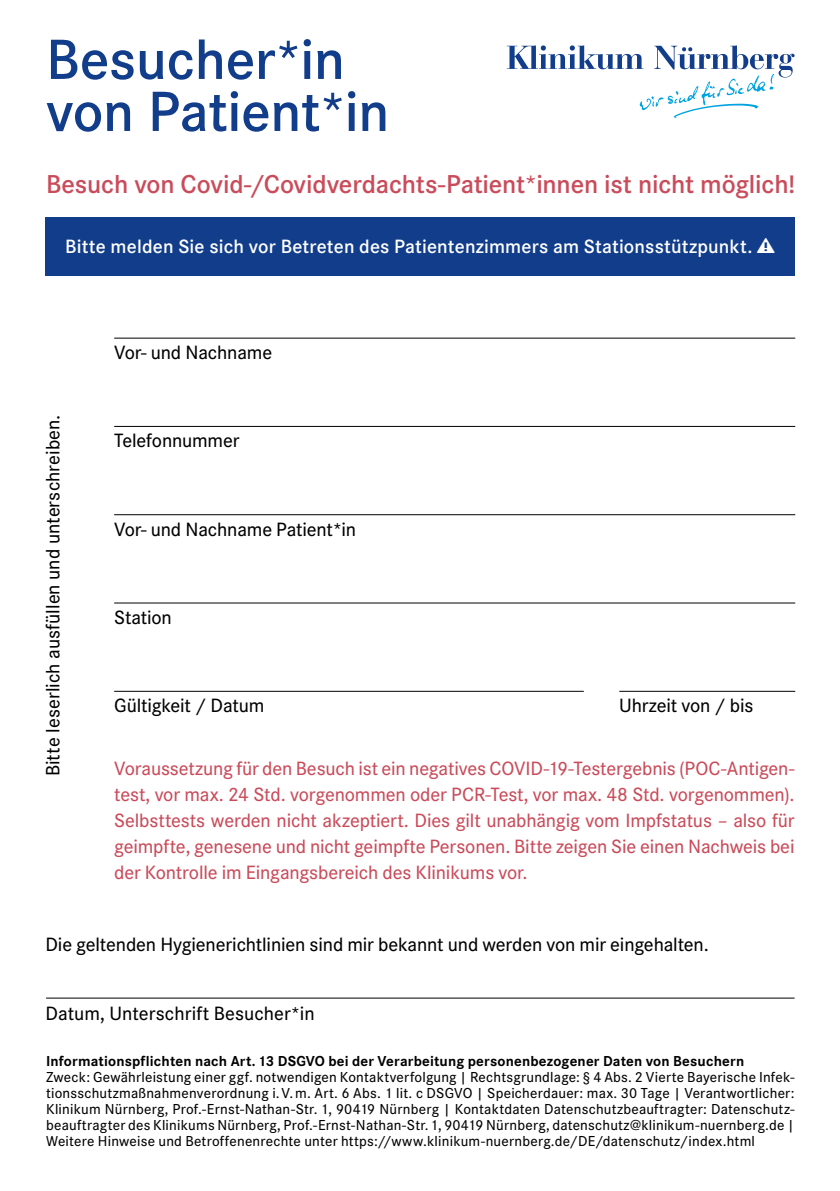
<style>
.page{position:relative;width:840px;height:1191px;background:#fff}
.page>*{position:absolute;margin:0;border:0;box-sizing:border-box;transform-origin:0 0}
.t1{font:600 58.8px/52px "Corporate S Pro";letter-spacing:-.005em;color:#123d8a}
.t2{font:600 27px "Corporate S Pro";letter-spacing:-.005em;color:#ca4b5a}
.t3{font:500 20px/26px "Corporate S Pro";letter-spacing:-.01em;color:#ca4b5a;text-align:justify}
.t4{font:500 20px "Corporate S Pro";letter-spacing:-.005em;color:#000}
.t5{font:600 20px "Corporate S Pro";letter-spacing:.01em;color:#fff}
.t6{font:500 15px/16px "Corporate S Pro";letter-spacing:.015em;color:#000;text-align:justify}
.t7{font:700 15px "Corporate S Pro";letter-spacing:.01em;color:#000}
</style>
<div class="page">
<svg style="left:506px;top:45px;width:288px;height:73px"></svg>
<hr style="left:46px;top:997px;width:748px;height:1px;background:#000">
<div style="left:45px;top:217px;width:749px;height:59px;background:#123d8a"></div>
<hr style="left:114px;top:691px;width:469px;height:1px;background:#000">
<hr style="left:619px;top:691px;width:175px;height:1px;background:#000">
<hr style="left:114px;top:602px;width:680px;height:1px;background:#000">
<hr style="left:114px;top:514px;width:680px;height:1px;background:#000">
<hr style="left:114px;top:426px;width:680px;height:1px;background:#000">
<hr style="left:114px;top:338px;width:680px;height:1px;background:#000">
<h1 class="t1" style="left:46px;top:29px;width:344px">Besucher*in von Patient*in</h1>
<h2 class="t2" style="left:46px;top:164px;width:750px">Besuch von Covid-/Covidverdachts-Patient*innen ist nicht möglich!</h2>
<h3 class="t5" style="left:65px;top:232px;width:688px">Bitte melden Sie sich vor Betreten des Patientenzimmers am Stationsstützpunkt.</h3>
<h3 class="t4" style="left:38px;top:776px;width:363px;rotate:-90deg">Bitte leserlich ausfüllen und unterschreiben.</h3>
<h3 class="t4" style="left:114px;top:337px;width:159px">Vor- und Nachname</h3>
<h3 class="t4" style="left:114px;top:425px;width:127px">Telefonnummer</h3>
<h3 class="t4" style="left:114px;top:514px;width:243px">Vor- und Nachname Patient*in</h3>
<h3 class="t4" style="left:114px;top:602px;width:59px">Station</h3>
<h3 class="t4" style="left:114px;top:690px;width:152px">Gültigkeit / Datum</h3>
<h3 class="t4" style="left:619px;top:690px;width:136px">Uhrzeit von / bis</h3>
<p class="t3" style="left:114px;top:753px;width:681px">Voraussetzung für den Besuch ist ein negatives COVID-19-Testergebnis (POC-Antigen&shy;test, vor max. 24 Std. vorgenommen oder PCR-Test, vor max. 48 Std. vorgenommen).<br>Selbsttests werden nicht akzeptiert. Dies gilt unabhängig vom Impfstatus – also für geimpfte, genesene und nicht geimpfte Personen. Bitte zeigen Sie einen Nachweis bei der Kontrolle im Eingangsbereich des Klinikums vor.</p>
<h3 class="t4" style="left:45px;top:929px;width:664px">Die geltenden Hygienerichtlinien sind mir bekannt und werden von mir eingehalten.</h3>
<h3 class="t4" style="left:45px;top:997px;width:270px">Datum, Unterschrift Besucher*in</h3>
<p class="t7" style="left:46px;top:1048px;width:699px">Informationspflichten nach Art. 13 DSGVO bei der Verarbeitung personenbezogener Daten von Besuchern</p>
<p class="t6" style="left:46px;top:1067px;width:749px">Zweck: Gewährleistung einer ggf. notwendigen Kontaktverfolgung | Rechtsgrundlage: § 4 Abs. 2 Vierte Bayerische Infek&shy;tionsschutzmaßnahmenverordnung i. V. m. Art. 6 Abs. 1 lit. c DSGVO | Speicherdauer: max. 30 Tage | Verantwortlicher:<br>Klinikum Nürnberg, Prof.-Ernst-Nathan-Str. 1, 90419 Nürnberg | Kontaktdaten Datenschutzbeauftragter: Datenschutz&shy;beauftragter des Klinikums Nürnberg, Prof.-Ernst-Nathan-Str. 1, 90419 Nürnberg, datenschutz@klinikum-nuernberg.de | Weitere Hinweise und Betroffenenrechte unter https://www.klinikum-nuernberg.de/DE/datenschutz/index.html</p>
</div>
